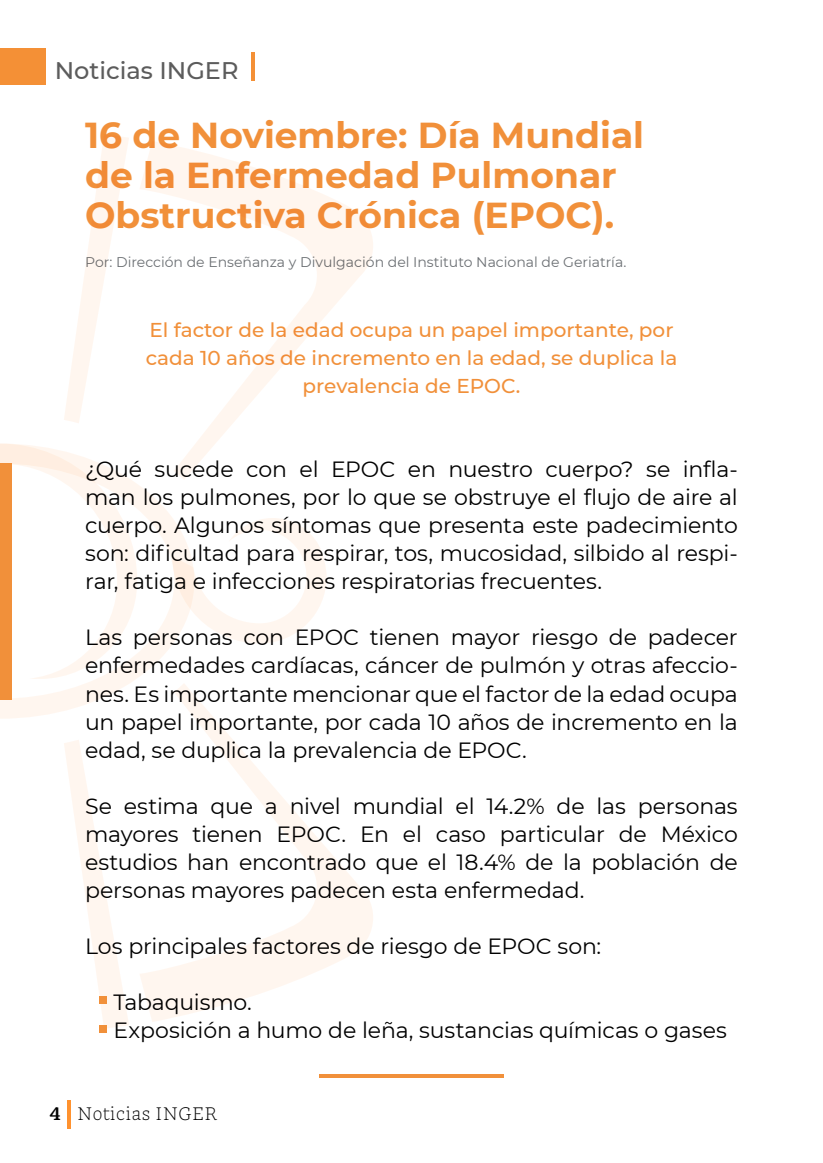
<style>
.page{position:relative;width:823px;height:1163px;background:#fff}
.page>*{position:absolute;margin:0;border:0;box-sizing:border-box;transform-origin:0 0}
.t1{font:700 36px/40px "Montserrat";color:#f1903a}
.t2{font:500 24px "Montserrat";color:#5c5c5c}
.t3{font:22px/28px "Montserrat";letter-spacing:-.005em;color:#000;text-align:justify}
.t4{font:500 20px/28px "Montserrat";color:#f1903a;text-align:center}
.t5{font:300 18px "GMX";color:#000}
.t6{font:14px "Montserrat";color:#6c7074}
.s1{font-weight:700}
</style>
<div class="page">
<svg style="left:0;top:484px;width:172px;height:234px"></svg>
<svg style="left:64px;top:134px;width:65px;height:289px"></svg>
<svg style="left:140px;top:141px;width:233px;height:338px"></svg>
<svg style="left:64px;top:740px;width:65px;height:288px"></svg>
<svg style="left:139px;top:683px;width:234px;height:338px"></svg>
<svg style="left:172px;top:518px;width:154px;height:126px"></svg>
<svg style="left:0;top:443px;width:137px;height:238px"></svg>
<div style="left:99px;top:995px;width:8px;height:8px;background:#f1903a"></div>
<div style="left:99px;top:1025px;width:8px;height:8px;background:#f1903a"></div>
<div style="left:0;top:463px;width:11px;height:236px;background:#f1903a"></div>
<hr style="left:251px;top:52px;width:3px;height:29px;background:#f49036">
<div style="left:0;top:48px;width:46px;height:37px;background:#f49036"></div>
<hr style="left:67px;top:1100px;width:3px;height:28px;background:#ff922f">
<hr style="left:319px;top:1074px;width:184px;height:3px;background:#f1903a">
<p class="t2" style="left:55px;top:54px;width:185px">Noticias INGER</p>
<p class="t1" style="left:85px;top:113px;width:560px">16 de Noviembre: Día Mundial de la Enfermedad Pulmonar<br>Obstructiva Crónica (EPOC).</p>
<p class="t6" style="left:85px;top:252px;width:542px">Por: Dirección de Enseñanza y Divulgación del Instituto Nacional de Geriatría.</p>
<p class="t4" style="left:146px;top:315px;width:533px">El factor de la edad ocupa un papel importante, por cada 10 años de incremento en la edad, se duplica la prevalencia de EPOC.</p>
<p class="t3" style="left:85px;top:454px;width:653px">¿Qué sucede con el EPOC en nuestro cuerpo? se infla&shy;man los pulmones, por lo que se obstruye el flujo de aire al cuerpo. Algunos síntomas que presenta este padecimiento son: dificultad para respirar, tos, mucosidad, silbido al respi&shy;rar, fatiga e infecciones respiratorias frecuentes.</p>
<p class="t3" style="left:85px;top:622px;width:653px">Las personas con EPOC tienen mayor riesgo de padecer enfermedades cardíacas, cáncer de pulmón y otras afeccio&shy;nes. Es importante mencionar que el factor de la edad ocupa un papel importante, por cada 10 años de incremento en la edad, se duplica la prevalencia de EPOC.</p>
<p class="t3" style="left:85px;top:790px;width:654px">Se estima que a nivel mundial el 14.2% de las personas mayores tienen EPOC. En el caso particular de México estudios han encontrado que el 18.4% de la población de personas mayores padecen esta enfermedad.</p>
<p class="t3" style="left:85px;top:930px;width:517px">Los principales factores de riesgo de EPOC son:</p>
<p class="t3" style="left:113px;top:986px;width:140px">Tabaquismo.</p>
<p class="t3" style="left:113px;top:1014px;width:614px">Exposición a humo de leña, sustancias químicas o gases</p>
<p class="t5" style="left:50px;top:1102px;width:169px"><span class="s1">4</span> • Noticias INGER</p>
</div>
